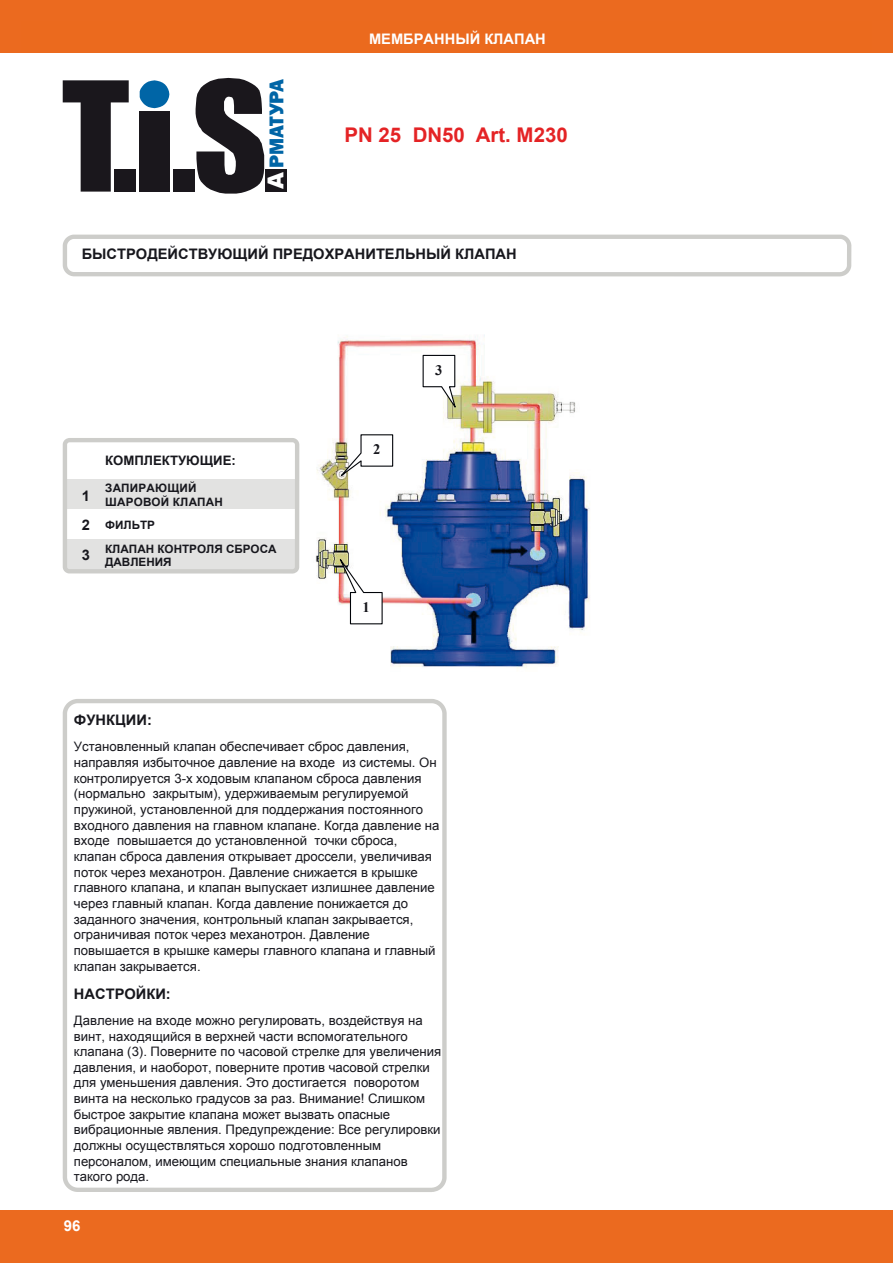
<style>
.page{position:relative;width:893px;height:1263px;background:#fff}
.page>*{position:absolute;margin:0;border:0;box-sizing:border-box;transform-origin:0 0}
.t1{font:800 20.55px "Franklin Gothic";color:#0065a6}
.t2{font:700 20.25px "Arial";color:#e42325}
.t3{font:700 17.4px "Arial";color:#fff}
.t4{font:700 15px "Arial";color:#fff}
.t5{font:700 14.55px "Arial";color:#17171d}
.t6{font:700 14.55px "Arial";color:#fff}
.t7{font:700 14.55px "Times New Roman";color:#17171d}
.t8{font:13.05px/15.6px "Arial";color:#17171d}
.t9{font:700 13.05px "Arial";color:#17171d}
.t10{font:700 11.55px/14px "Arial";color:#17171d}
.s1{font-family:"Arial";font-weight:900;font-size:21.9px;color:#fff}
.s2{font-size:14.55px}
</style>
<div class="page">
<div style="left:0;top:1210px;width:893px;height:53px;background:#eb6a1f"></div>
<div style="left:0;top:0;width:893px;height:53px;background:#eb6a1f"></div>
<svg style="left:63px;top:80px;width:66px;height:112px"></svg>
<div style="left:114px;top:169px;width:22px;height:23px;background:#1a171c"></div>
<div style="left:140px;top:111px;width:30px;height:81px;background:#1a171c"></div>
<div style="left:173px;top:169px;width:22px;height:23px;background:#1a171c"></div>
<svg style="left:196px;top:78px;width:68px;height:116px"></svg>
<svg style="left:140px;top:80px;width:29px;height:28px"></svg>
<div style="left:265px;top:169px;width:22px;height:23px;background:#1a171c"></div>
<svg style="left:63px;top:235px;width:788px;height:41px"></svg>
<svg style="left:63px;top:438px;width:236px;height:135px"></svg>
<svg style="left:63px;top:699px;width:384px;height:493px"></svg>
<img style="left:316px;top:335px;width:274px;height:334px">
<svg style="left:334px;top:549px;width:49px;height:76px"></svg>
<svg style="left:422px;top:354px;width:36px;height:59px"></svg>
<svg style="left:334px;top:434px;width:60px;height:48px"></svg>
<h1 class="t1" style="left:263px;top:189px;width:111px;rotate:-90deg"><span class="s1">А</span> РМАТУРА</h1>
<p class="t6" style="left:369px;top:29px;width:178px">МЕМБРАННЫЙ КЛАПАН</p>
<h2 class="t2" style="left:344px;top:122px;width:225px">PN 25 DN50 Art. M230</h2>
<p class="t5" style="left:82px;top:244px;width:437px">БЫСТРОДЕЙСТВУЮЩИЙ ПРЕДОХРАНИТЕЛЬНЫЙ КЛАПАН</p>
<p class="t9" style="left:105px;top:452px;width:132px">КОМПЛЕКТУЮЩИЕ:</p>
<p class="t5" style="left:82px;top:486px;width:10px">1</p>
<p class="t10" style="left:105px;top:481px;width:119px">ЗАПИРАЮЩИЙ<br>ШАРОВОЙ КЛАПАН</p>
<p class="t10" style="left:82px;top:518px;width:75px"><span class="s2">2</span> ФИЛЬТР</p>
<p class="t5" style="left:82px;top:546px;width:10px">3</p>
<p class="t10" style="left:105px;top:542px;width:173px">КЛАПАН КОНТРОЛЯ СБРОСА<br>ДАВЛЕНИЯ</p>
<p class="t7" style="left:373px;top:439px;width:9px">2</p>
<p class="t7" style="left:435px;top:360px;width:9px">3</p>
<p class="t7" style="left:362px;top:597px;width:9px">1</p>
<p class="t5" style="left:74px;top:711px;width:79px">ФУНКЦИИ:</p>
<p class="t8" style="left:74px;top:739px;width:367px">Установленный клапан обеспечивает сброс давления, направляя избыточное давление на входе из системы. Он контролируется 3-х ходовым клапаном сброса давления (нормально закрытым), удерживаемым регулируемой пружиной, установленной для поддержания постоянного входного давления на главном клапане. Когда давление на входе повышается до установленной точки сброса, клапан сброса давления открывает дроссели, увеличивая поток через механотрон. Давление снижается в крышке главного клапана, и клапан выпускает излишнее давление через главный клапан. Когда давление понижается до заданного значения, контрольный клапан закрывается, ограничивая поток через механотрон. Давление повышается в крышке камеры главного клапана и главный клапан закрывается.</p>
<p class="t5" style="left:74px;top:984px;width:98px">НАСТРОЙКИ:</p>
<p class="t8" style="left:74px;top:1012px;width:369px">Давление на входе можно регулировать, воздействуя на винт, находящийся в верхней части вспомогательного клапана (3). Поверните по часовой стрелке для увеличения давления, и наоборот, поверните против часовой стрелки для уменьшения давления. Это достигается поворотом винта на несколько градусов за раз. Внимание! Слишком быстрое закрытие клапана может вызвать опасные вибрационные явления. Предупреждение: Все регулировки должны осуществляться хорошо подготовленным персоналом, имеющим специальные знания клапанов такого рода.</p>
<h3 class="t3" style="left:68px;top:1214px;width:21px">28</h3>
<p class="t4" style="left:64px;top:1216px;width:18px">96</p>
</div>
